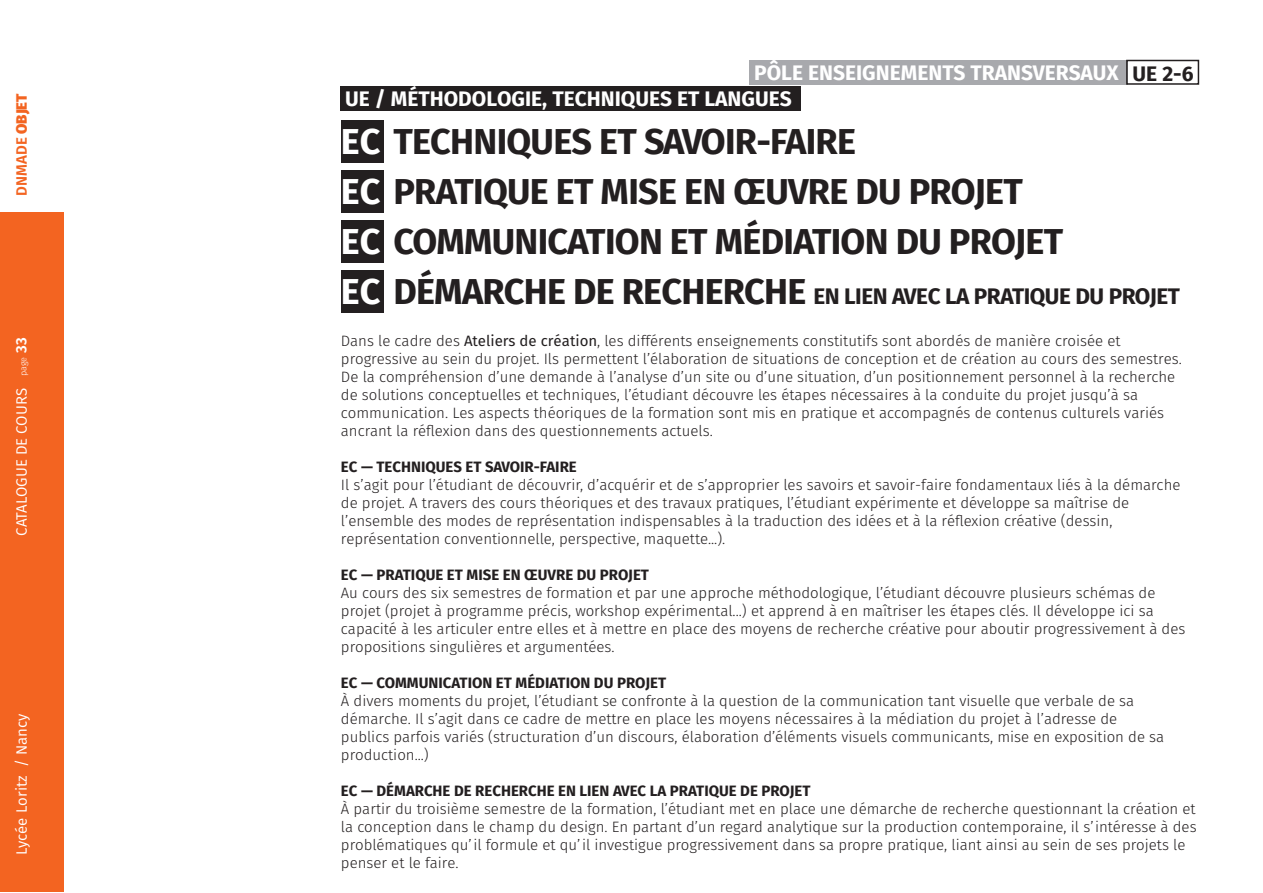
<style>
.page{position:relative;width:1263px;height:893px;background:#fff}
.page>*{position:absolute;margin:0;border:0;box-sizing:border-box;transform-origin:0 0}
.t1{font:700 36px "Fira Sans";letter-spacing:-.02em;color:#231f20}
.t2{font:700 36px "Fira Sans";color:#fff}
.t3{font:700 22.5px "Fira Sans";letter-spacing:-.02em;color:#231f20}
.t4{font:700 21px "Fira Sans";color:#fff}
.t5{font:700 21px "Fira Sans";color:#231f20}
.t6{font:300 15px/18px "Fira Sans";color:#231f20}
.t7{font:700 15px "Fira Sans";color:#231f20}
.t8{font:15px "Fira Sans";color:#fff}
.t9{font:600 15px "Fira Sans";color:#f36421}
.t10{font:300 9px "Fira Sans";color:#fff}
.s1{font-weight:800}
.s2{font-weight:600;font-size:15px}
.s3{color:#fff}
.s4{font-size:36px}
.s5{font-weight:400}
</style>
<div class="page">
<div style="left:0;top:213px;width:64px;height:679px;background:#f36421"></div>
<div style="left:340px;top:87px;width:460px;height:24px;background:#231f20"></div>
<div style="left:749px;top:60px;width:379px;height:24px;background:#a8a9ad"></div>
<div style="left:1126px;top:60px;width:73px;height:25px;border:2px solid #231f20"></div>
<div style="left:341px;top:120px;width:42px;height:42px;background:#231f20"></div>
<div style="left:341px;top:220px;width:42px;height:43px;background:#231f20"></div>
<div style="left:341px;top:170px;width:42px;height:43px;background:#231f20"></div>
<div style="left:341px;top:270px;width:42px;height:43px;background:#231f20"></div>
<p class="t9" style="left:9px;top:196px;width:104px;rotate:-90deg">DNMADE <span class="s1">OBJET</span></p>
<p class="t10" style="left:17px;top:376px;width:40px;rotate:-90deg">page <span class="s2">33</span></p>
<p class="t8" style="left:10px;top:536px;width:149px;rotate:-90deg">CATALOGUE DE COURS</p>
<p class="t8" style="left:10px;top:855px;width:142px;rotate:-90deg">Lycée Loritz / Nancy</p>
<p class="t4" style="left:754px;top:55px;width:366px">PÔLE ENSEIGNEMENTS TRANSVERSAUX</p>
<p class="t5" style="left:1132px;top:56px;width:62px">UE 2-6</p>
<p class="t4" style="left:345px;top:81px;width:448px">UE / MÉTHODOLOGIE, TECHNIQUES ET LANGUES</p>
<p class="t1" style="left:341px;top:111px;width:517px"><span class="s3">EC</span> TECHNIQUES ET SAVOIR-FAIRE</p>
<p class="t1" style="left:341px;top:161px;width:683px"><span class="s3">EC</span> PRATIQUE ET MISE EN ŒUVRE DU PROJET</p>
<p class="t1" style="left:341px;top:211px;width:724px"><span class="s3">EC</span> COMMUNICATION ET MÉDIATION DU PROJET</p>
<p class="t2" style="left:341px;top:261px;width:41px">EC</p>
<p class="t3" style="left:393px;top:277px;width:788px"><span class="s4">DÉMARCHE DE RECHERCHE</span> EN LIEN AVEC LA PRATIQUE DU PROJET</p>
<p class="t6" style="left:341px;top:331px;width:842px">Dans le cadre des <span class="s5">Ateliers de création</span>, les différents enseignements constitutifs sont abordés de manière croisée et progressive au sein du projet. Ils permettent l’élaboration de situations de conception et de création au cours des semestres.<br>De la compréhension d’une demande à l’analyse d’un site ou d’une situation, d’un positionnement personnel à la recherche de solutions conceptuelles et techniques, l’étudiant découvre les étapes nécessaires à la conduite du projet jusqu’à sa communication. Les aspects théoriques de la formation sont mis en pratique et accompagnés de contenus culturels variés ancrant la réflexion dans des questionnements actuels.</p>
<p class="t7" style="left:341px;top:454px;width:237px">EC — TECHNIQUES ET SAVOIR-FAIRE</p>
<p class="t6" style="left:341px;top:475px;width:841px">Il s’agit pour l’étudiant de découvrir, d’acquérir et de s’approprier les savoirs et savoir-faire fondamentaux liés à la démarche de projet. A travers des cours théoriques et des travaux pratiques, l’étudiant expérimente et développe sa maîtrise de l’ensemble des modes de représentation indispensables à la traduction des idées et à la réflexion créative (dessin, représentation conventionnelle, perspective, maquette...).</p>
<p class="t7" style="left:341px;top:562px;width:310px">EC — PRATIQUE ET MISE EN ŒUVRE DU PROJET</p>
<p class="t6" style="left:341px;top:583px;width:846px">Au cours des six semestres de formation et par une approche méthodologique, l’étudiant découvre plusieurs schémas de projet (projet à programme précis, workshop expérimental...) et apprend à en maîtriser les étapes clés. Il développe ici sa capacité à les articuler entre elles et à mettre en place des moyens de recherche créative pour aboutir progressivement à des propositions singulières et argumentées.</p>
<p class="t7" style="left:341px;top:670px;width:327px">EC — COMMUNICATION ET MÉDIATION DU PROJET</p>
<p class="t6" style="left:341px;top:691px;width:825px">À divers moments du projet, l’étudiant se confronte à la question de la communication tant visuelle que verbale de sa démarche. Il s’agit dans ce cadre de mettre en place les moyens nécessaires à la médiation du projet à l’adresse de publics parfois variés (structuration d’un discours, élaboration d’éléments visuels communicants, mise en exposition de sa production...)</p>
<p class="t7" style="left:341px;top:778px;width:471px">EC — DÉMARCHE DE RECHERCHE EN LIEN AVEC LA PRATIQUE DE PROJET</p>
<p class="t6" style="left:341px;top:799px;width:857px">À partir du troisième semestre de la formation, l’étudiant met en place une démarche de recherche questionnant la création et la conception dans le champ du design. En partant d’un regard analytique sur la production contemporaine, il s’intéresse à des problématiques qu’il formule et qu’il investigue progressivement dans sa propre pratique, liant ainsi au sein de ses projets le penser et le faire.</p>
</div>
